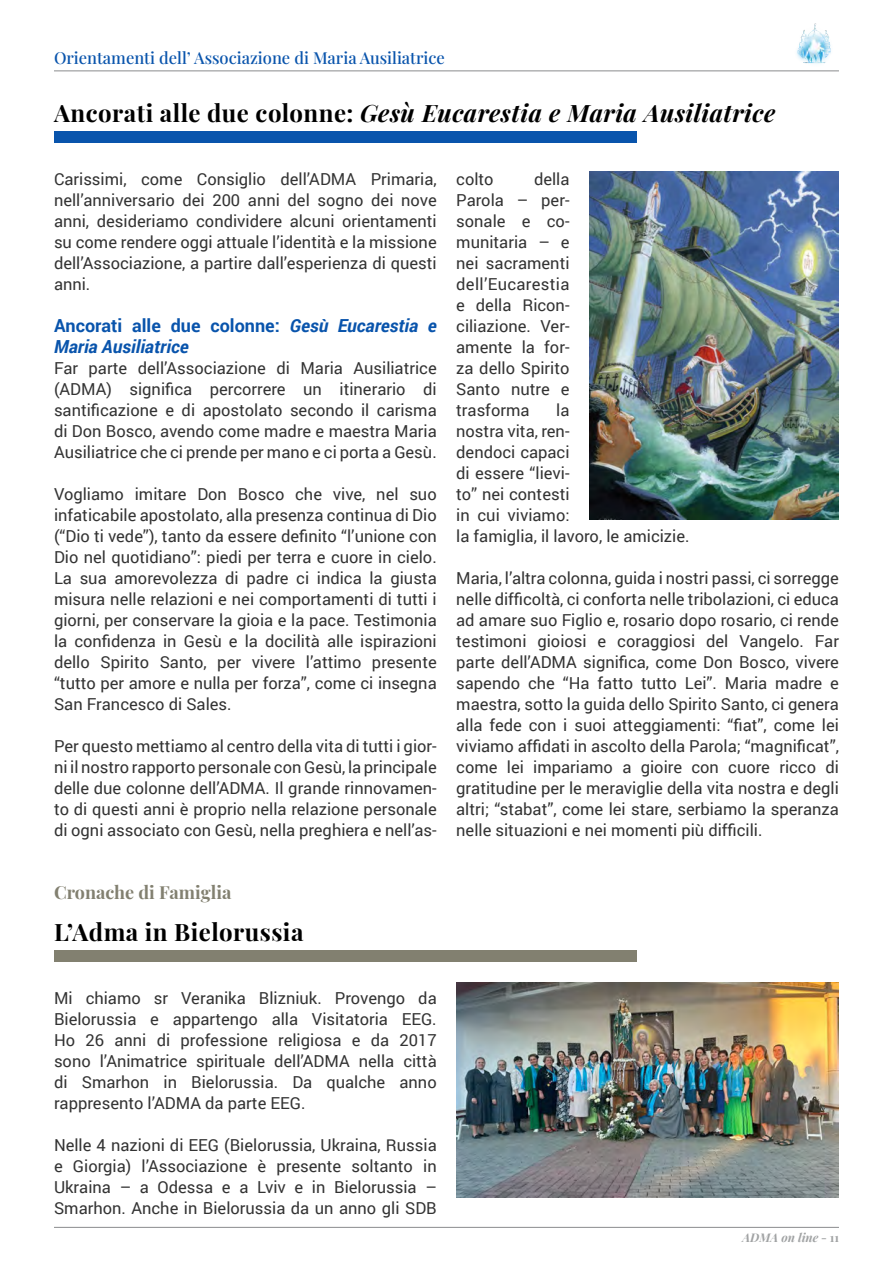
<style>
.page{position:relative;width:893px;height:1263px;background:#fff}
.page>*{position:absolute;margin:0;border:0;box-sizing:border-box;transform-origin:0 0}
.t1{font:italic 700 24px "Playfair Display";letter-spacing:.02em;color:#000}
.t2{font:700 24px "Playfair Display";letter-spacing:.02em;color:#000}
.t3{font:italic 700 18px/21px "Roboto";color:#0954ac}
.t4{font:700 18px "Playfair Display";color:#828070}
.t5{font:16.5px/21px "Roboto";color:#333;text-align:justify}
.t6{font:500 16.5px "Playfair Display";color:#0954ac}
.t7{font:italic 700 12px "Playfair Display";color:#a1a3a4}
.s1{font-style:normal}
</style>
<div class="page">
<hr style="left:54px;top:1227px;width:785px;height:1px;background:#8a8c8e">
<hr style="left:54px;top:71px;width:785px;height:1px;background:#8a8c8e">
<img style="left:791px;top:23px;width:48px;height:48px">
<div style="left:54px;top:131px;width:582px;height:11px;background:#0954ac"></div>
<div style="left:54px;top:950px;width:582px;height:12px;background:#828070"></div>
<img style="left:456px;top:983px;width:383px;height:215px">
<img style="left:589px;top:171px;width:250px;height:348px">
<p class="t6" style="left:54px;top:45px;width:392px">Orientamenti dell’ Associazione di Maria Ausiliatrice</p>
<p class="t1" style="left:54px;top:93px;width:723px"><span class="s1">Ancorati alle due colonne:</span> Gesù Eucarestia e Maria Ausiliatrice</p>
<p class="t5" style="left:54px;top:168px;width:384px">Carissimi, come Consiglio dell’ADMA Primaria, nell’anniversario dei 200 anni del sogno dei nove anni, desideriamo condividere alcuni orientamenti su come rendere oggi attuale l’identità e la missione dell’Associazione, a partire dall’esperienza di questi anni.</p>
<p class="t3" style="left:54px;top:314px;width:384px"><span class="s1">Ancorati alle due colonne:</span> Gesù Eucarestia e<br>Maria Ausiliatrice</p>
<p class="t5" style="left:54px;top:357px;width:384px">Far parte dell’Associazione di Maria Ausiliatrice (ADMA) significa percorrere un itinerario di santificazione e di apostolato secondo il carisma di Don Bosco, avendo come madre e maestra Maria Ausiliatrice che ci prende per mano e ci porta a Gesù.</p>
<p class="t5" style="left:54px;top:483px;width:384px">Vogliamo imitare Don Bosco che vive, nel suo infaticabile apostolato, alla presenza continua di Dio (“Dio ti vede”), tanto da essere definito “l’unione con Dio nel quotidiano”: piedi per terra e cuore in cielo.<br>La sua amorevolezza di padre ci indica la giusta misura nelle relazioni e nei comportamenti di tutti i giorni, per conservare la gioia e la pace. Testimonia la confidenza in Gesù e la docilità alle ispirazioni dello Spirito Santo, per vivere l’attimo presente “tutto per amore e nulla per forza”, come ci insegna San Francesco di Sales.</p>
<p class="t5" style="left:54px;top:735px;width:384px">Per questo mettiamo al centro della vita di tutti i gior&shy;ni il nostro rapporto personale con Gesù, la principale delle due colonne dell’ADMA. Il grande rinnovamen&shy;to di questi anni è proprio nella relazione personale di ogni associato con Gesù, nella preghiera e nell’as-</p>
<p class="t4" style="left:54px;top:878px;width:179px">Cronache di Famiglia</p>
<p class="t2" style="left:54px;top:913px;width:251px">L’Adma in Bielorussia</p>
<p class="t5" style="left:456px;top:168px;width:115px;text-indent:78px">della Parola – per&shy;sonale e co&shy;munitaria – e nei sacramenti dell’Eucarestia e della Ricon&shy;ciliazione. Ver&shy;amente la for&shy;za dello Spirito Santo nutre e trasforma</p>
<p class="t5" style="left:456px;top:168px;width:39px">colto</p>
<p class="t5" style="left:456px;top:399px;width:235px;text-align:left;text-indent:100px">la<br>nostra vita, ren-<br>dendoci capaci<br>di essere “lievi-<br>to” nei contesti<br>in cui viviamo:<br>la famiglia, il lavoro, le amicizie.</p>
<p class="t5" style="left:456px;top:567px;width:384px">Maria, l’altra colonna, guida i nostri passi, ci sorregge nelle difficoltà, ci conforta nelle tribolazioni, ci educa ad amare suo Figlio e, rosario dopo rosario, ci rende testimoni gioiosi e coraggiosi del Vangelo. Far parte dell’ADMA significa, come Don Bosco, vivere sapendo che “Ha fatto tutto Lei”. Maria madre e maestra, sotto la guida dello Spirito Santo, ci genera alla fede con i suoi atteggiamenti: “fiat”, come lei viviamo affidati in ascolto della Parola; “magnificat”, come lei impariamo a gioire con cuore ricco di gratitudine per le meraviglie della vita nostra e degli altri; “stabat”, come lei stare, serbiamo la speranza nelle situazioni e nei momenti più difficili.</p>
<p class="t5" style="left:54px;top:987px;width:384px">Mi chiamo sr Veranika Blizniuk. Provengo da Bielorussia e appartengo alla Visitatoria EEG.<br>Ho 26 anni di professione religiosa e da 2017 sono l’Animatrice spirituale dell’ADMA nella città di Smarhon in Bielorussia. Da qualche anno rappresento l’ADMA da parte EEG.</p>
<p class="t5" style="left:54px;top:1134px;width:384px">Nelle 4 nazioni di EEG (Bielorussia, Ukraina, Russia e Giorgia) l’Associazione è presente soltanto in Ukraina – a Odessa e a Lviv e in Bielorussia – Smarhon. Anche in Bielorussia da un anno gli SDB</p>
<p class="t7" style="left:742px;top:1228px;width:98px">ADMA on line <span class="s1">- 11</span></p>
</div>
